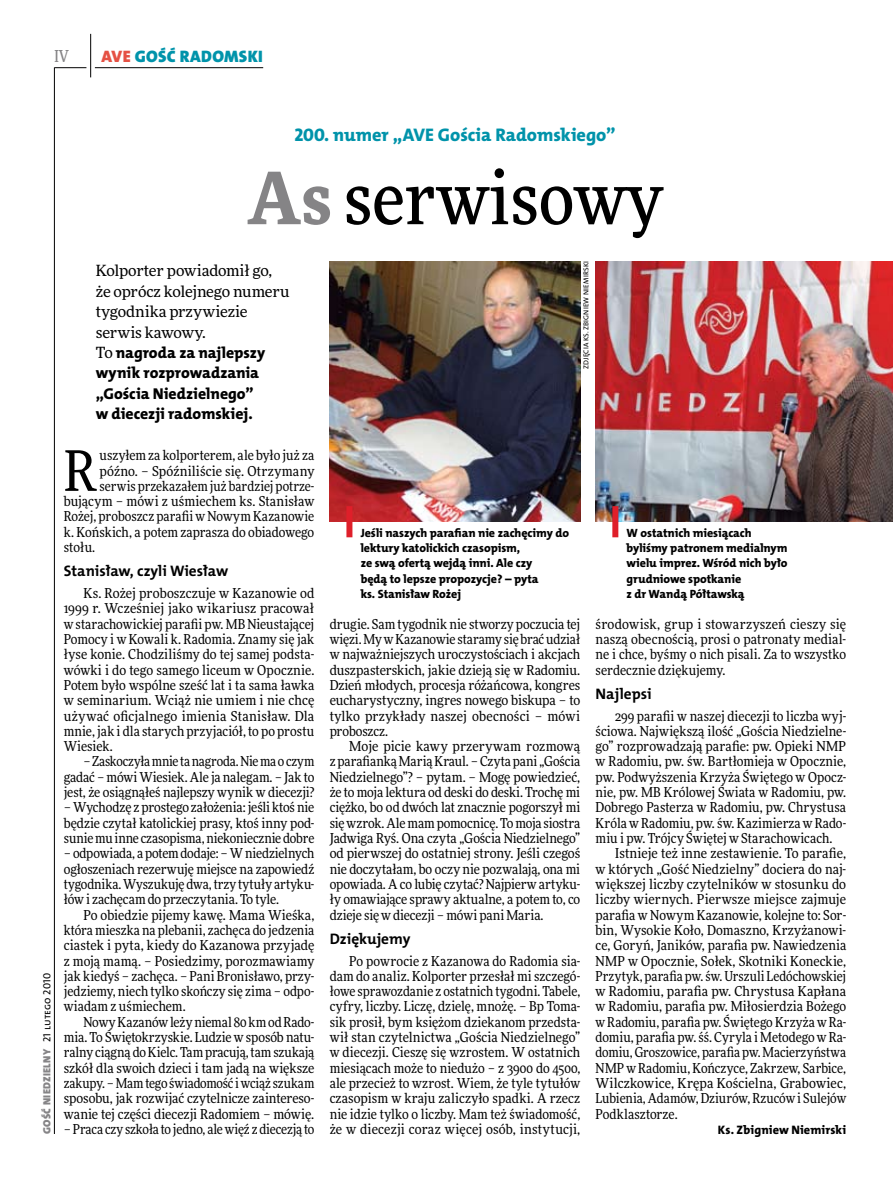
<style>
.page{position:relative;width:893px;height:1191px;background:#fff}
.page>*{position:absolute;margin:0;border:0;box-sizing:border-box;transform-origin:0 0}
.t1{font:500 72px "Freeday Narrow";color:#000}
.t2{font:55.95px "Freeday Narrow News";color:#000}
.t3{font:18.3px "The Mix HP8 Ex Bld";color:#0093aa}
.t4{font:16.65px "The Mix HP9 Blk";letter-spacing:.02em;color:#0093aa}
.t5{font:500 16.5px "Freeday Narrow";color:#858486;scale:.9 1}
.t6{font:15.75px/20.4px "The Mix HP8 Ex Bld";letter-spacing:.005em;color:#000}
.t7{font:15.45px/20.4px "Freeday News";letter-spacing:-.01em;color:#000}
.t8{font:15.3px "The Mix HP7 Bld";color:#000}
.t9{font:13.65px/15.3px "Freeday Narrow News";color:#000;text-align:justify}
.t10{font:12.3px "The Mix HP8 Ex Bld";letter-spacing:.025em;color:#000}
.t11{font:12px/15.3px "The Mix HP8 Ex Bld";letter-spacing:-.005em;color:#000}
.t12{font:10.5px "The Mix HP9 Blk";letter-spacing:.025em;color:#858486}
.t13{font:7.2px "The Mix HP5 Plain";letter-spacing:.015em;color:#000}
.s1{color:#e55144}
.s2{font-weight:900;color:#858486}
.s3{font-family:"The Mix HP5 Plain";color:#000}
.s4{font-family:"Freeday News";font-size:15.45px}
</style>
<div class="page">
<hr style="left:54px;top:67px;width:1px;height:1067px;background:#000">
<hr style="left:90px;top:34px;width:1px;height:43px;background:#000">
<hr style="left:54px;top:67px;width:32px;height:1px;background:#000">
<hr style="left:95px;top:67px;width:168px;height:1px;background:#000">
<img style="left:330px;top:261px;width:250px;height:260px">
<img style="left:596px;top:261px;width:297px;height:260px">
<div style="left:346px;top:506px;width:6px;height:31px;background:#df1f2a"></div>
<div style="left:612px;top:506px;width:6px;height:31px;background:#df1f2a"></div>
<p class="t5" style="left:54px;top:46px;width:17px">IV</p>
<p class="t4" style="left:101px;top:46px;width:163px"><span class="s1">AVE</span> GOŚĆ RADOMSKI</p>
<h3 class="t3" style="left:294px;top:123px;width:323px">200. numer „AVE Gościa Radomskiego”</h3>
<h1 class="t1" style="left:247px;top:154px;width:417px"><span class="s2">As</span> serwisowy</h1>
<p class="t12" style="left:40px;top:1134px;width:162px;rotate:-90deg">GOŚĆ NIEDZIELNY <span class="s3">21 lutego 2010</span></p>
<p class="t7" style="left:96px;top:260px;width:195px">Kolporter powiadomił go, że oprócz kolejnego numeru tygodnika przywiezie serwis kawowy.</p>
<p class="t6" style="left:96px;top:342px;width:171px"><span class="s4">To</span> nagroda za najlepszy wynik rozprowadzania „Gościa Niedzielnego” w diecezji radomskiej.</p>
<h2 class="t2" style="left:64px;top:436px;width:34px">R</h2>
<p class="t9" style="left:100px;top:447px;width:216px">uszyłem za kolporterem, ale było już za</p>
<p class="t9" style="left:100px;top:463px;width:216px">późno. – Spóźniliście się. Otrzymany</p>
<p class="t9" style="left:100px;top:478px;width:216px">serwis przekazałem już bardziej potrze-</p>
<p class="t9" style="left:64px;top:493px;width:252px">bującym – mówi z uśmiechem ks. Stanisław</p>
<p class="t9" style="left:64px;top:509px;width:252px">Rożej, proboszcz parafii w Nowym Kazanowie</p>
<p class="t9" style="left:64px;top:524px;width:252px">k. Końskich, a potem zaprasza do obiadowego</p>
<p class="t9" style="left:64px;top:539px;width:33px">stołu.</p>
<p class="t8" style="left:64px;top:561px;width:166px">Stanisław, czyli Wiesław</p>
<p class="t9" style="left:64px;top:585px;width:252px;text-indent:20px">Ks. Rożej proboszczuje w Kazanowie od 1999 r. Wcześniej jako wikariusz pracował w starachowickiej parafii pw. MB Nieustającej Pomocy i w Kowali k. Radomia. Znamy się jak łyse konie. Chodziliśmy do tej samej podsta&shy;wówki i do tego samego liceum w Opocznie.<br>Potem było wspólne sześć lat i ta sama ławka w seminarium. Wciąż nie umiem i nie chcę używać oficjalnego imienia Stanisław. Dla mnie, jak i dla starych przyjaciół, to po prostu Wiesiek.</p>
<p class="t9" style="left:64px;top:754px;width:252px;text-indent:20px">– Zaskoczyła mnie ta nagroda. Nie ma o czym gadać – mówi Wiesiek. Ale ja nalegam. – Jak to jest, że osiągnąłeś najlepszy wynik w diecezji?</p>
<p class="t9" style="left:64px;top:799px;width:252px">– Wychodzę z prostego założenia: jeśli ktoś nie będzie czytał katolickiej prasy, ktoś inny pod&shy;sunie mu inne czasopisma, niekoniecznie dobre</p>
<p class="t9" style="left:64px;top:845px;width:252px">– odpowiada, a potem dodaje: – Wniedzielnych ogłoszeniach rezerwuję miejsce na zapowiedź tygodnika. Wyszukuję dwa, trzy tytuły artyku&shy;łów i zachęcam do przeczytania. To tyle.</p>
<p class="t9" style="left:64px;top:907px;width:252px;text-indent:20px">Po obiedzie pijemy kawę. Mama Wieśka, która mieszka na plebanii, zachęca do jedzenia ciastek i pyta, kiedy do Kazanowa przyjadę z moją mamą. – Posiedzimy, porozmawiamy jak kiedyś – zachęca. – Pani Bronisławo, przy&shy;jedziemy, niech tylko skończy się zima – odpo&shy;wiadam z uśmiechem.</p>
<p class="t9" style="left:64px;top:1014px;width:252px;text-indent:20px">Nowy Kazanów leży niemal 80 km od Rado&shy;mia. To Świętokrzyskie. Ludzie w sposób natu&shy;ralny ciągną do Kielc. Tam pracują, tam szukają szkół dla swoich dzieci i tam jadą na większe zakupy. – Mam tego świadomość iwciąż szukam sposobu, jak rozwijać czytelnicze zaintereso&shy;wanie tej części diecezji Radomiem – mówię.</p>
<p class="t9" style="left:64px;top:1121px;width:252px">– Praca czy szkoła to jedno, ale więź z diecezją to</p>
<p class="t13" style="left:581px;top:369px;width:109px;rotate:-90deg">zdjęcia Ks. Zbigniew N iemirski</p>
<p class="t11" style="left:361px;top:525px;width:210px">Jeśli naszych parafian nie zachęcimy do lektury katolickich czasopism,<br>ze swą ofertą wejdą inni. Ale czy<br>będą to lepsze propozycje? – pyta<br>ks. Stanisław Rożej</p>
<p class="t11" style="left:627px;top:525px;width:162px">W ostatnich miesiącach byliśmy patronem medialnym wielu imprez. Wśród nich było grudniowe spotkanie<br>z dr Wandą Półtawską</p>
<p class="t9" style="left:330px;top:616px;width:252px">drugie. Sam tygodnik nie stworzy poczucia tej więzi. My w Kazanowie staramy się brać udział w najważniejszych uroczystościach i akcjach duszpasterskich, jakie dzieją się w Radomiu.<br>Dzień młodych, procesja różańcowa, kongres eucharystyczny, ingres nowego biskupa – to tylko przykłady naszej obecności – mówi proboszcz.</p>
<p class="t9" style="left:330px;top:738px;width:252px;text-indent:20px">Moje picie kawy przerywam rozmową z parafianką Marią Kraul. – Czyta pani „Gościa Niedzielnego”? – pytam. – Mogę powiedzieć, że to moja lektura od deski do deski. Trochę mi ciężko, bo od dwóch lat znacznie pogorszył mi się wzrok. Ale mam pomocnicę. To moja siostra Jadwiga Ryś. Ona czyta „Gościa Niedzielnego” od pierwszej do ostatniej strony. Jeśli czegoś nie doczytałam, bo oczy nie pozwalają, ona mi opowiada. A co lubię czytać? Najpierw artyku&shy;ły omawiające sprawy aktualne, a potem to, co dzieje się w diecezji – mówi pani Maria.</p>
<p class="t8" style="left:330px;top:928px;width:82px">Dziękujemy</p>
<p class="t9" style="left:330px;top:953px;width:252px;text-indent:20px">Po powrocie z Kazanowa do Radomia sia&shy;dam do analiz. Kolporter przesłał mi szczegó&shy;łowe sprawozdanie z ostatnich tygodni. Tabele, cyfry, liczby. Liczę, dzielę, mnożę. – Bp Toma&shy;sik prosił, bym księżom dziekanom przedsta&shy;wił stan czytelnictwa „Gościa Niedzielnego” w diecezji. Cieszę się wzrostem. W ostatnich miesiącach może to niedużo – z 3900 do 4500, ale przecież to wzrost. Wiem, że tyle tytułów czasopism w kraju zaliczyło spadki. A rzecz nie idzie tylko o liczby. Mam też świadomość, że w diecezji coraz więcej osób, instytucji,</p>
<p class="t9" style="left:596px;top:616px;width:252px">środowisk, grup i stowarzyszeń cieszy się naszą obecnością, prosi o patronaty medial&shy;ne i chce, byśmy o nich pisali. Za to wszystko serdecznie dziękujemy.</p>
<p class="t8" style="left:596px;top:683px;width:58px">Najlepsi</p>
<p class="t9" style="left:596px;top:708px;width:252px;text-indent:20px">299 parafii w naszej diecezji to liczba wyj&shy;ściowa. Największą ilość „Gościa Niedzielne&shy;go” rozprowadzają parafie: pw. Opieki NMP w Radomiu, pw. św. Bartłomieja w Opocznie, pw. Podwyższenia Krzyża Świętego w Opocz&shy;nie, pw. MB Królowej Świata w Radomiu, pw.<br>Dobrego Pasterza w Radomiu, pw. Chrystusa Króla w Radomiu, pw. św. Kazimierza w Rado&shy;miu i pw. Trójcy Świętej w Starachowicach.</p>
<p class="t9" style="left:596px;top:845px;width:252px;text-indent:20px">Istnieje też inne zestawienie. To parafie, w których „Gość Niedzielny” dociera do naj&shy;większej liczby czytelników w stosunku do liczby wiernych. Pierwsze miejsce zajmuje parafia w Nowym Kazanowie, kolejne to: Sor&shy;bin, Wysokie Koło, Domaszno, Krzyżanowi&shy;ce, Goryń, Janików, parafia pw. Nawiedzenia NMP w Opocznie, Sołek, Skotniki Koneckie, Przytyk, parafia pw. św. Urszuli Ledóchowskiej w Radomiu, parafia pw. Chrystusa Kapłana w Radomiu, parafia pw. Miłosierdzia Bożego w Radomiu, parafia pw. Świętego Krzyża w Ra&shy;domiu, parafia pw. śś. Cyryla i Metodego w Ra&shy;domiu, Groszowice, parafia pw. Macierzyństwa NMP w Radomiu, Kończyce, Zakrzew, Sarbice, Wilczkowice, Krępa Kościelna, Grabowiec, Lubienia, Adamów, Dziurów, Rzuców i Sulejów Podklasztorze.</p>
<p class="t10" style="left:718px;top:1122px;width:129px">Ks. Zbigniew Niemirski</p>
</div>
